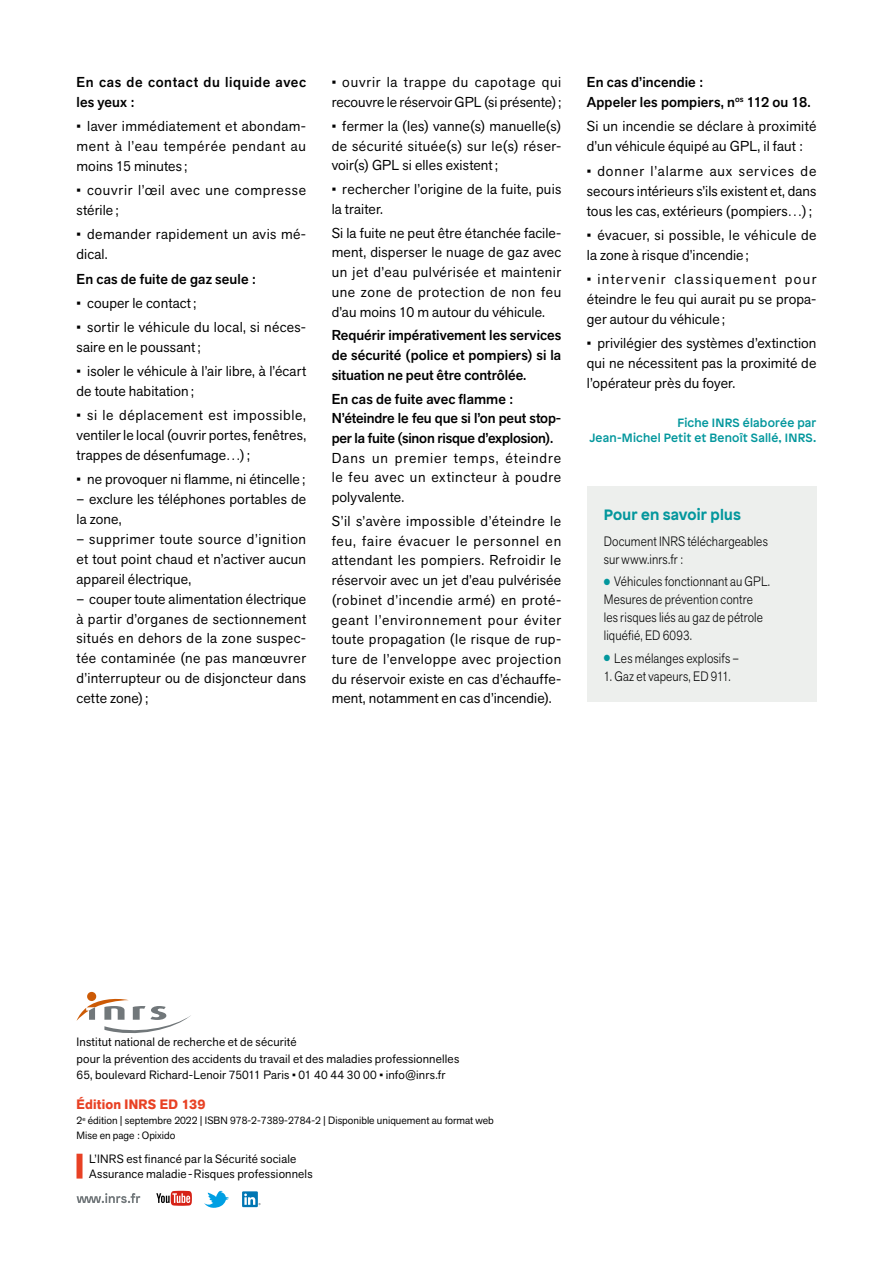
<style>
.page{position:relative;width:893px;height:1263px;background:#fff}
.page>*{position:absolute;margin:0;border:0;box-sizing:border-box;transform-origin:0 0}
.t1{font:700 15px "Patron";letter-spacing:.005em;color:#03979d}
.t2{font:14.25px/20px "Akzid Grtsk Next";letter-spacing:.015em;color:#000;text-align:justify}
.t3{font:500 14.25px/19.6px "Akzid Grtsk Next";letter-spacing:.005em;color:#000}
.t4{font:14.25px/20px "Akzid Grtsk Next";letter-spacing:.045em;color:#000}
.t5{font:500 14.25px/20px "Akzid Grtsk Next";letter-spacing:.04em;color:#000}
.t6{font:300 13.5px/18px "Akzid Grtsk Next";letter-spacing:.01em;color:#000;scale:.9 1}
.t7{font:700 13.5px "Akzid Grtsk Next";letter-spacing:.01em;color:#e84124}
.t8{font:12px/16.5px "Akzid Grtsk Next";letter-spacing:.015em;color:#000}
.t9{font:500 12px/15px "Patron";letter-spacing:.015em;color:#03979d;text-align:right}
.t10{font:10.5px/15px "Akzid Grtsk Next";color:#000}
.s1{color:#03979d}
</style>
<div class="page">
<div style="left:77px;top:1154px;width:6px;height:24px;background:#e84124"></div>
<div style="left:87px;top:992px;width:9px;height:9px;background:#cc5a05;border-radius:50%"></div>
<svg style="left:77px;top:997px;width:114px;height:37px"></svg>
<svg style="left:77px;top:1193px;width:63px;height:10px"></svg>
<svg style="left:204px;top:1190px;width:25px;height:18px"></svg>
<svg style="left:156px;top:1191px;width:36px;height:15px"></svg>
<div style="left:242px;top:1191px;width:16px;height:16px;background:#0076b3"></div>
<svg style="left:244px;top:1193px;width:17px;height:12px"></svg>
<div style="left:587px;top:486px;width:229px;height:216px;background:#edefed"></div>
<p class="t5" style="left:77px;top:72px;width:231px">En cas de contact du liquide avec les yeux :</p>
<p class="t2" style="left:77px;top:116px;width:231px">• laver immédiatement et abondam&shy;ment à l’eau tempérée pendant au moins 15 minutes ;</p>
<p class="t4" style="left:77px;top:180px;width:231px">• couvrir l’œil avec une compresse stérile;</p>
<p class="t2" style="left:77px;top:224px;width:230px">• demander rapidement un avis mé&shy;dical.</p>
<p class="t3" style="left:77px;top:269px;width:181px">En cas de fuite de gaz seule :</p>
<p class="t2" style="left:77px;top:293px;width:121px">• couper le contact;</p>
<p class="t2" style="left:77px;top:317px;width:231px">• sortir le véhicule du local, si néces&shy;saire en le poussant;</p>
<p class="t2" style="left:77px;top:361px;width:231px">• isoler le véhicule à l’air libre, à l’écart de toute habitation;</p>
<p class="t2" style="left:77px;top:405px;width:231px">• si le déplacement est impossible, ventiler le local (ouvrir portes, fenêtres, trappes de désenfumage…);</p>
<p class="t2" style="left:77px;top:469px;width:230px">• ne provoquer ni flamme, ni étincelle;</p>
<p class="t2" style="left:77px;top:489px;width:231px">– exclure les téléphones portables de la zone,</p>
<p class="t2" style="left:77px;top:529px;width:231px">– supprimer toute source d’ignition et tout point chaud et n’activer aucun appareil électrique,</p>
<p class="t2" style="left:77px;top:588px;width:231px">– couper toute alimentation électrique à partir d’organes de sectionnement situés en dehors de la zone suspec&shy;tée contaminée (ne pas manœuvrer d’interrupteur ou de disjoncteur dans cette zone);</p>
<p class="t2" style="left:332px;top:72px;width:231px">• ouvrir la trappe du capotage qui recouvre le réservoir GPL (si présente);</p>
<p class="t2" style="left:332px;top:116px;width:231px">• fermer la (les) vanne(s) manuelle(s) de sécurité située(s) sur le(s) réser&shy;voir(s) GPL si elles existent;</p>
<p class="t2" style="left:332px;top:179px;width:231px">• rechercher l’origine de la fuite, puis la traiter.</p>
<p class="t2" style="left:332px;top:223px;width:231px">Si la fuite ne peut être étanchée facile&shy;ment, disperser le nuage de gaz avec un jet d’eau pulvérisée et maintenir une zone de protection de non feu d’au moins 10 m autour du véhicule.</p>
<p class="t3" style="left:332px;top:326px;width:231px;text-align:justify">Requérir impérativement les services de sécurité (police et pompiers) si la situation ne peut être contrôlée.</p>
<p class="t3" style="left:332px;top:389px;width:231px">En cas de fuite avec flamme :<br>N’éteindre le feu que si l’on peut stop&shy;per la fuite (sinon risque d’explosion).</p>
<p class="t2" style="left:332px;top:448px;width:231px">Dans un premier temps, éteindre le feu avec un extincteur à poudre polyvalente.</p>
<p class="t2" style="left:332px;top:511px;width:231px">S’il s’avère impossible d’éteindre le feu, faire évacuer le personnel en attendant les pompiers. Refroidir le réservoir avec un jet d’eau pulvérisée (robinet d’incendie armé) en proté&shy;geant l’environnement pour éviter toute propagation (le risque de rup&shy;ture de l’enveloppe avec projection du réservoir existe en cas d’échauffe&shy;ment, notamment en cas d’incendie).</p>
<p class="t3" style="left:587px;top:72px;width:225px">En cas d’incendie :<br>Appeler les pompiers, n<sup>os</sup> 112 ou 18.</p>
<p class="t2" style="left:587px;top:116px;width:231px">Si un incendie se déclare à proximité d’un véhicule équipé au GPL, il faut :</p>
<p class="t2" style="left:587px;top:161px;width:231px">• donner l’alarme aux services de secours intérieurs s’ils existent et, dans tous les cas, extérieurs (pompiers…);</p>
<p class="t2" style="left:587px;top:225px;width:231px">• évacuer, si possible, le véhicule de la zone à risque d’incendie;</p>
<p class="t2" style="left:587px;top:269px;width:231px">• intervenir classiquement pour éteindre le feu qui aurait pu se propa&shy;ger autour du véhicule;</p>
<p class="t2" style="left:587px;top:333px;width:231px">• privilégier des systèmes d’extinction qui ne nécessitent pas la proximité de l’opérateur près du foyer.</p>
<p class="t9" style="left:589px;top:414px;width:229px">Fiche INRS élaborée par<br>Jean-Michel Petit et Benoît Sallé, INRS.</p>
<p class="t1" style="left:604px;top:502px;width:139px">Pour en savoir plus</p>
<p class="t6" style="left:604px;top:532px;width:184px">Document INRS téléchargeables sur www.inrs.fr :</p>
<p class="t6" style="left:604px;top:572px;width:186px"><span class="s1">●</span> Véhicules fonctionnant au GPL.<br>Mesures de prévention contre les risques liés au gaz de pétrole liquéfié, ED 6093.</p>
<p class="t6" style="left:604px;top:649px;width:152px"><span class="s1">●</span> Les mélanges explosifs –</p>
<p class="t6" style="left:604px;top:667px;width:142px">1. Gaz et vapeurs, ED 911.</p>
<p class="t8" style="left:77px;top:1034px;width:384px">Institut national de recherche et de sécurité<br>pour la prévention des accidents du travail et des maladies professionnelles<br>65, boulevard Richard-Lenoir 75011 Paris • 01 40 44 30 00 • info@inrs.fr</p>
<p class="t7" style="left:77px;top:1096px;width:130px">Édition INRS ED 139</p>
<p class="t10" style="left:77px;top:1113px;width:419px">2<sup>e</sup> édition | septembre 2022 | ISBN 978-2-7389-2784-2 | Disponible uniquement au format web<br>Mise en page : Opixido</p>
<p class="t8" style="left:89px;top:1151px;width:225px;line-height:15px">L’INRS est financé par la Sécurité sociale<br>Assurance maladie-Risques professionnels</p>
</div>
